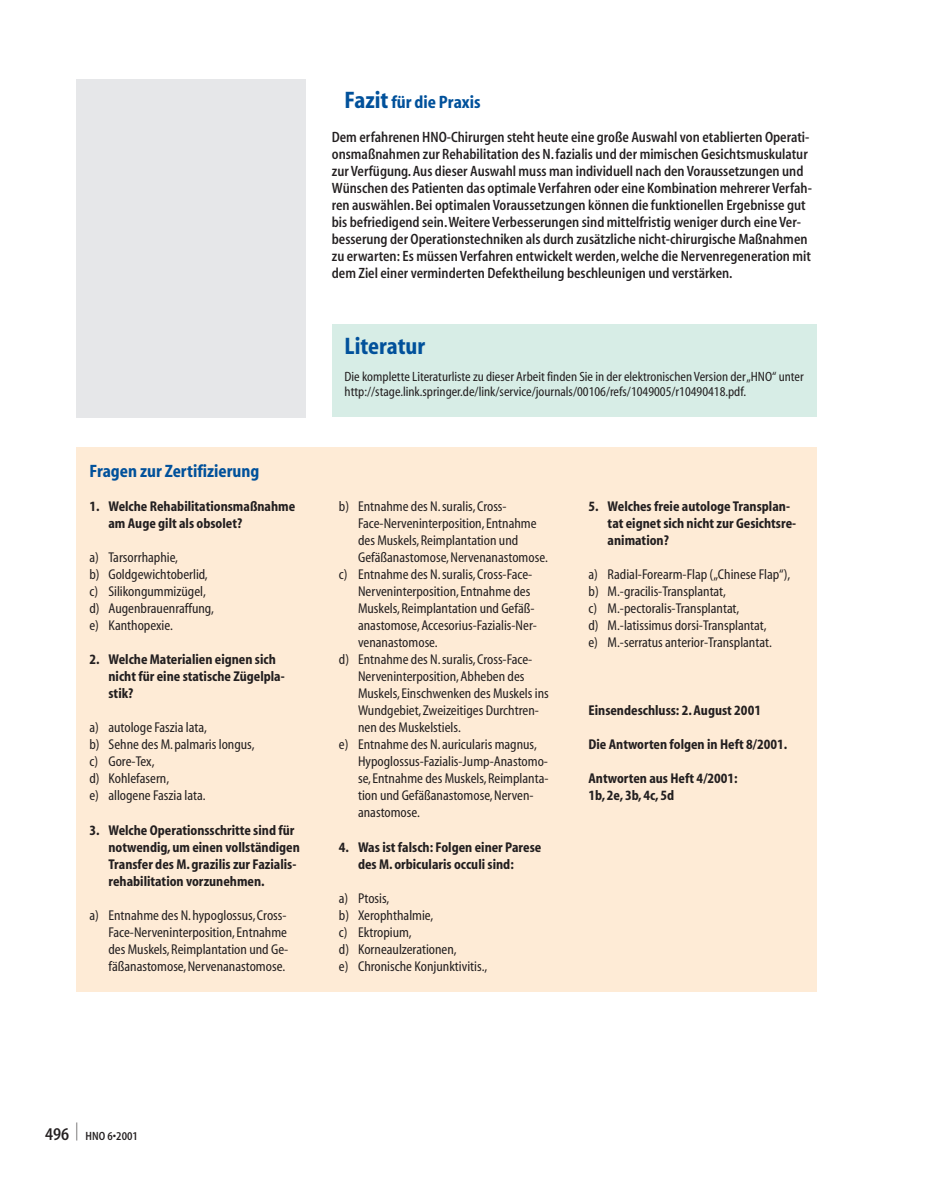
<style>
.page{position:relative;width:935px;height:1178px;background:#fff}
.page>*{position:absolute;margin:0;border:0;box-sizing:border-box;transform-origin:0 0}
.t1{font:700 condensed 24px "S Myriad";color:#01519b}
.t2{font:700 condensed 18px "S Myriad";color:#01519b}
.t3{font:600 condensed 18px "S Myriad";color:#231f20;scale:.38 1}
.t4{font:600 condensed 15px/17px "S Myriad";color:#231f20}
.t5{font:condensed 14.25px/17px "S Myriad";color:#231f20}
.t6{font:700 condensed 14.25px/17px "S Myriad";color:#231f20}
.t7{font:condensed 13.5px/15px "S Myriad";color:#231f20}
.t8{font:600 condensed 12px "S Myriad";color:#231f20}
.s1{font-size:24px}
.s2{font-size:18px}
</style>
<div class="page">
<div style="left:77px;top:79px;width:229px;height:338px;background:#e6e7e9"></div>
<div style="left:332px;top:324px;width:484px;height:93px;background:#d7ede6"></div>
<div style="left:77px;top:447px;width:739px;height:544px;background:#feebd6"></div>
<p class="t2" style="left:89px;top:464px;width:171px">Fragen zur Zertifizierung</p>
<p class="t6" style="left:108px;top:499px;width:188px;text-indent:-19px">1. Welche Rehabilitationsmaßnahme am Auge gilt als obsolet?</p>
<p class="t5" style="left:89px;top:549px;width:126px">a) Tarsorrhaphie,<br>b) Goldgewichtoberlid, c) Silikongummizügel, d) Augenbrauenraffung, e) Kanthopexie.</p>
<p class="t6" style="left:108px;top:652px;width:178px;text-indent:-19px">2. Welche Materialien eignen sich nicht für eine statische Zügelpla&shy;stik?</p>
<p class="t5" style="left:89px;top:719px;width:167px">a) autologe Faszia lata,<br>b) Sehne des M.palmaris longus, c) Gore-Tex,<br>d) Kohlefasern,<br>e) allogene Faszia lata.</p>
<p class="t6" style="left:108px;top:822px;width:193px;text-indent:-19px">3. Welche Operationsschritte sind für notwendig, um einen vollständigen Transfer des M. grazilis zur Fazialis&shy;rehabilitation vorzunehmen.</p>
<p class="t5" style="left:108px;top:906px;width:181px;text-align:justify;text-indent:-19px">a) Entnahme des N.hypoglossus,Cross-Face-Nerveninterposition,Entnahme des Muskels,Reimplantation und Ge&shy;fäßanastomose,Nervenanastomose.</p>
<p class="t2" style="left:344px;top:95px;width:137px"><span class="s1">Fazit</span> für die Praxis</p>
<p class="t4" style="left:332px;top:130px;width:481px">Dem erfahrenen HNO-Chirurgen steht heute eine große Auswahl von etablierten Operati&shy;onsmaßnahmen zur Rehabilitation des N.fazialis und der mimischen Gesichtsmuskulatur zur Verfügung.Aus dieser Auswahl muss man individuell nach den Voraussetzungen und Wünschen des Patienten das optimale Verfahren oder eine Kombination mehrerer Verfah&shy;ren auswählen.Bei optimalen Voraussetzungen können die funktionellen Ergebnisse gut bis befriedigend sein.Weitere Verbesserungen sind mittelfristig weniger durch eine Ver&shy;besserung der Operationstechniken als durch zusätzliche nicht-chirurgische Maßnahmen zu erwarten: Es müssen Verfahren entwickelt werden, welche die Nervenregeneration mit dem Ziel einer verminderten Defektheilung beschleunigen und verstärken.</p>
<h1 class="t1" style="left:344px;top:336px;width:82px">Literatur</h1>
<p class="t7" style="left:344px;top:369px;width:460px">Die komplette Literaturliste zu dieser Arbeit finden Sie in der elektronischen Version der „HNO“ unter http://stage.link.springer.de/link/service/journals/00106/refs/1049005/r10490418.pdf.</p>
<p class="t5" style="left:339px;top:498px;width:169px">b) Entnahme des N.suralis,Cross-</p>
<p class="t5" style="left:358px;top:515px;width:180px">Face-Nerveninterposition,Entnahme</p>
<p class="t5" style="left:358px;top:532px;width:162px">des Muskels,Reimplantation und</p>
<p class="t5" style="left:358px;top:549px;width:191px">Gefäßanastomose,Nervenanastomose.</p>
<p class="t5" style="left:339px;top:566px;width:195px">c) Entnahme des N.suralis,Cross-Face-</p>
<p class="t5" style="left:358px;top:583px;width:174px">Nerveninterposition,Entnahme des</p>
<p class="t5" style="left:358px;top:600px;width:178px">Muskels,Reimplantation und Gefäß-</p>
<p class="t5" style="left:358px;top:617px;width:180px">anastomose,Accesorius-Fazialis-Ner-</p>
<p class="t5" style="left:358px;top:634px;width:81px">venanastomose.</p>
<p class="t5" style="left:339px;top:651px;width:195px">d) Entnahme des N.suralis,Cross-Face-</p>
<p class="t5" style="left:358px;top:668px;width:168px">Nerveninterposition,Abheben des</p>
<p class="t5" style="left:358px;top:685px;width:192px">Muskels,Einschwenken des Muskels ins</p>
<p class="t5" style="left:358px;top:702px;width:182px">Wundgebiet,Zweizeitiges Durchtren-</p>
<p class="t5" style="left:358px;top:719px;width:104px">nen des Muskelstiels.</p>
<p class="t5" style="left:339px;top:736px;width:199px">e) Entnahme des N.auricularis magnus,</p>
<p class="t5" style="left:358px;top:753px;width:191px">Hypoglossus-Fazialis-Jump-Anastomo-</p>
<p class="t5" style="left:358px;top:770px;width:192px">se,Entnahme des Muskels,Reimplanta-</p>
<p class="t5" style="left:358px;top:787px;width:177px">tion und Gefäßanastomose,Nerven-</p>
<p class="t5" style="left:358px;top:804px;width:63px">anastomose.</p>
<p class="t6" style="left:339px;top:839px;width:204px;text-align:center">4. Was ist falsch: Folgen einer Parese des M. orbicularis occuli sind:</p>
<p class="t5" style="left:339px;top:889px;width:150px">a) Ptosis,<br>b) Xerophthalmie,<br>c) Ektropium,<br>d) Korneaulzerationen,<br>e) Chronische Konjunktivitis.,</p>
<p class="t6" style="left:607px;top:499px;width:190px;text-indent:-19px">5. Welches freie autologe Transplan&shy;tat eignet sich nicht zur Gesichtsre&shy;animation?</p>
<p class="t5" style="left:588px;top:566px;width:203px">a) Radial-Forearm-Flap („Chinese Flap“), b) M.-gracilis-Transplantat,<br>c) M.-pectoralis-Transplantat,<br>d) M.-latissimus dorsi-Transplantat,<br>e) M.-serratus anterior-Transplantat.</p>
<p class="t6" style="left:588px;top:703px;width:174px">Einsendeschluss: 2. August 2001</p>
<p class="t6" style="left:588px;top:737px;width:200px">Die Antworten folgen in Heft 8/2001.</p>
<p class="t6" style="left:588px;top:771px;width:151px">Antworten aus Heft 4/2001:<br>1b, 2e, 3b, 4c, 5d</p>
<p class="t3" style="left:76px;top:1123px;width:5px">|</p>
<p class="t8" style="left:45px;top:1131px;width:94px"><span class="s2">496</span> HNO 6•2001</p>
</div>
